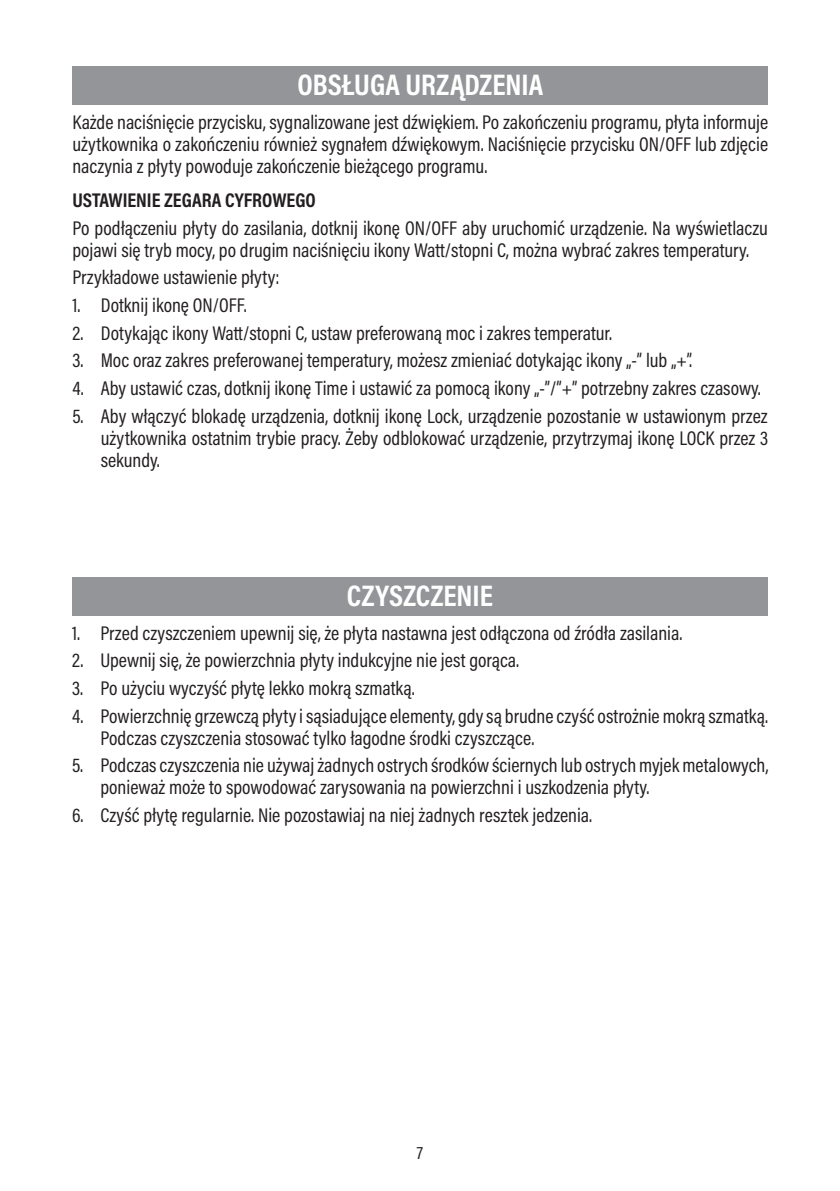
<style>
.page{position:relative;width:840px;height:1191px;background:#fff}
.page>*{position:absolute;margin:0;border:0;box-sizing:border-box;transform-origin:0 0}
.t1{font:700 30px "Acumin Pro Cond";color:#fff}
.t2{font:20px/22px "Acumin Pro Cond";color:#231f20}
.t3{font:700 20px "Acumin Pro Cond";color:#231f20}
.t4{font:18px "Acumin Pro Cond";color:#231f20}
</style>
<div class="page">
<div style="left:72px;top:66px;width:695px;height:39px;background:#939598"></div>
<div style="left:72px;top:577px;width:695px;height:38px;background:#939598"></div>
<h1 class="t1" style="left:297px;top:65px;width:247px">OBSŁUGA URZĄDZENIA</h1>
<p class="t2" style="left:72px;top:110px;width:697px;text-align:justify">Każde naciśnięcie przycisku, sygnalizowane jest dźwiękiem. Po zakończeniu programu, płyta informuje użytkownika o zakończeniu również sygnałem dźwiękowym. Naciśnięcie przycisku ON/OFF lub zdjęcie naczynia z płyty powoduje zakończenie bieżącego programu.</p>
<p class="t3" style="left:72px;top:187px;width:245px">USTAWIENIE ZEGARA CYFROWEGO</p>
<p class="t2" style="left:72px;top:216px;width:696px">Po podłączeniu płyty do zasilania, dotknij ikonę ON/OFF aby uruchomić urządzenie. Na wyświetlaczu pojawi się tryb mocy, po drugim naciśnięciu ikony Watt/stopni C, można wybrać zakres temperatury.</p>
<p class="t2" style="left:72px;top:266px;width:209px">Przykładowe ustawienie płyty:</p>
<p class="t2" style="left:72px;top:294px;width:176px">1. Dotknij ikonę ON/OFF.</p>
<p class="t2" style="left:72px;top:321px;width:541px">2. Dotykając ikony Watt/stopni C, ustaw preferowaną moc i zakres temperatur.</p>
<p class="t2" style="left:72px;top:349px;width:621px">3. Moc oraz zakres preferowanej temperatury, możesz zmieniać dotykając ikony „-” lub „+”.</p>
<p class="t2" style="left:72px;top:377px;width:689px">4. Aby ustawić czas, dotknij ikonę Time i ustawić za pomocą ikony „-”/”+” potrzebny zakres czasowy.</p>
<p class="t2" style="left:101px;top:404px;width:668px;text-align:justify;text-indent:-28px">5. Aby włączyć blokadę urządzenia, dotknij ikonę Lock, urządzenie pozostanie w ustawionym przez użytkownika ostatnim trybie pracy. Żeby odblokować urządzenie, przytrzymaj ikonę LOCK przez 3 sekundy.</p>
<h1 class="t1" style="left:347px;top:576px;width:56px">CZYSZCZENIE</h1>
<p class="t2" style="left:72px;top:621px;width:611px">1. Przed czyszczeniem upewnij się, że płyta nastawna jest odłączona od źródła zasilania.</p>
<p class="t2" style="left:72px;top:649px;width:448px">2. Upewnij się, że powierzchnia płyty indukcyjne nie jest gorąca.</p>
<p class="t2" style="left:72px;top:676px;width:344px">3. Po użyciu wyczyść płytę lekko mokrą szmatką.</p>
<p class="t2" style="left:100px;top:704px;width:668px;text-indent:-28px">4. Powierzchnię grzewczą płyty i sąsiadujące elementy, gdy są brudne czyść ostrożnie mokrą szmatką.<br>Podczas czyszczenia stosować tylko łagodne środki czyszczące.</p>
<p class="t2" style="left:100px;top:754px;width:669px;text-indent:-28px">5. Podczas czyszczenia nie używaj żadnych ostrych środków ściernych lub ostrych myjek metalowych, ponieważ może to spowodować zarysowania na powierzchni i uszkodzenia płyty.</p>
<p class="t2" style="left:72px;top:803px;width:521px">6. Czyść płytę regularnie. Nie pozostawiaj na niej żadnych resztek jedzenia.</p>
<p class="t4" style="left:416px;top:1141px;width:8px">7</p>
</div>
